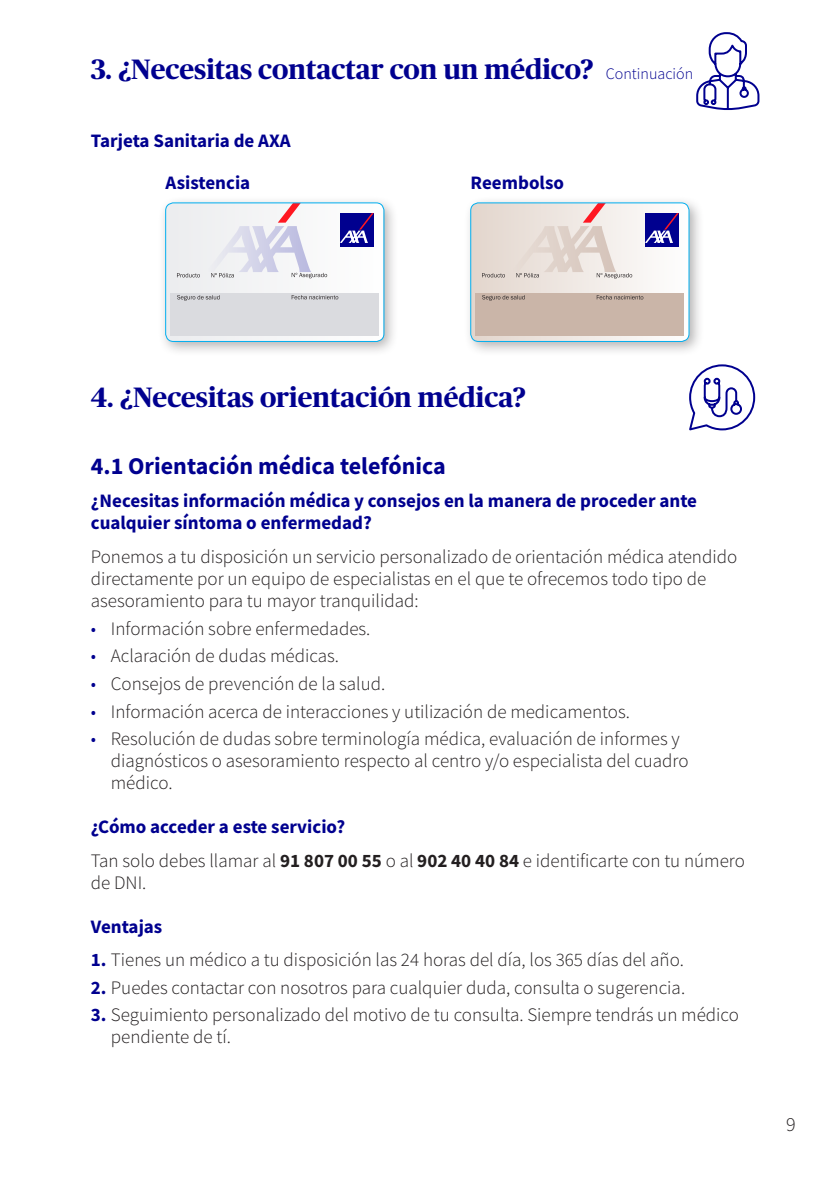
<style>
.page{position:relative;width:840px;height:1191px;background:#fff}
.page>*{position:absolute;margin:0;border:0;box-sizing:border-box;transform-origin:0 0}
.t1{font:700 28px "Publico Headline";color:#00008f}
.t2{font:700 24px "Source Sans Pro";color:#00008f}
.t3{font:300 20px "Source Sans Pro";color:#231f20}
.t4{font:300 19px/22px "Source Sans Pro";color:#231f20}
.t5{font:700 19px/22px "Source Sans Pro";color:#00008f}
.s1{font-family:"Source Sans Pro";font-weight:300;font-size:16px}
.s2{color:#00008f}
.s3{font-weight:700;color:#00008f}
.s4{font-weight:700}
</style>
<div class="page">
<svg style="left:696px;top:32px;width:64px;height:78px"></svg>
<svg style="left:689px;top:364px;width:66px;height:67px"></svg>
<div style="left:158px;top:195px;width:241px;height:161px;background:#231f20;opacity:.35"></div>
<div style="left:165px;top:203px;width:219px;height:138px;background:#f4f5f6;border-radius:8px"></div>
<div style="left:171px;top:293px;width:207px;height:43px;background:#dadbdf"></div>
<div style="left:340px;top:213px;width:33px;height:33px;background:#00008f"></div>
<svg style="left:340px;top:213px;width:33px;height:30px"></svg>
<svg style="left:177px;top:295px;width:42px;height:5px"></svg>
<svg style="left:291px;top:295px;width:47px;height:4px"></svg>
<svg style="left:177px;top:273px;width:23px;height:4px"></svg>
<svg style="left:211px;top:205px;width:116px;height:73px"></svg>
<div style="left:165px;top:203px;width:219px;height:138px;border:1px solid #00aeef;border-radius:8px"></div>
<div style="left:463px;top:195px;width:241px;height:161px;background:#231f20;opacity:.35"></div>
<div style="left:470px;top:203px;width:218px;height:138px;background:linear-gradient(to right,#e3d7cd,#fbfafc);border-radius:8px"></div>
<div style="left:475px;top:293px;width:208px;height:43px;background:#cab5a8"></div>
<div style="left:645px;top:213px;width:33px;height:33px;background:#00008f"></div>
<svg style="left:645px;top:213px;width:33px;height:30px"></svg>
<svg style="left:482px;top:295px;width:42px;height:5px"></svg>
<svg style="left:596px;top:295px;width:47px;height:4px"></svg>
<svg style="left:481px;top:273px;width:23px;height:4px"></svg>
<svg style="left:512px;top:205px;width:120px;height:73px;background:#e8dcd6"></svg>
<div style="left:470px;top:203px;width:218px;height:138px;border:1px solid #00aeef;border-radius:8px"></div>
<h1 class="t1" style="left:91px;top:49px;width:603px">3. ¿Necesitas contactar con un médico? <span class="s1">Continuación</span></h1>
<p class="t5" style="left:91px;top:129px;width:201px">Tarjeta Sanitaria de AXA</p>
<p class="t5" style="left:165px;top:171px;width:86px">Asistencia</p>
<p class="t5" style="left:470px;top:171px;width:95px">Reembolso</p>
<h1 class="t1" style="left:91px;top:377px;width:436px">4. ¿Necesitas orientación médica?</h1>
<p class="t2" style="left:91px;top:450px;width:356px">4.1 Orientación médica telefónica</p>
<p class="t5" style="left:91px;top:490px;width:607px">¿Necesitas información médica y consejos en la manera de proceder ante cualquier síntoma o enfermedad?</p>
<p class="t4" style="left:91px;top:545px;width:647px">Ponemos a tu disposición un servicio personalizado de orientación médica atendido directamente por un equipo de especialistas en el que te ofrecemos todo tipo de asesoramiento para tu mayor tranquilidad:</p>
<p class="t4" style="left:91px;top:617px;width:281px"><span class="s2">•</span> Información sobre enfermedades.</p>
<p class="t4" style="left:91px;top:645px;width:249px"><span class="s2">•</span> Aclaración de dudas médicas.</p>
<p class="t4" style="left:91px;top:672px;width:296px"><span class="s2">•</span> Consejos de prevención de la salud.</p>
<p class="t4" style="left:91px;top:700px;width:540px"><span class="s2">•</span> Información acerca de interacciones y utilización de medicamentos.</p>
<p class="t4" style="left:111px;top:728px;width:579px;text-indent:-20px"><span class="s2">•</span> Resolución de dudas sobre terminología médica, evaluación de informes y diagnósticos o asesoramiento respecto al centro y/o especialista del cuadro médico.</p>
<p class="t4" style="left:91px;top:810px;width:655px;line-height:33.4px"><span class="s3">¿Cómo acceder a este servicio?<br></span>Tan solo debes llamar al <span class="s4">91 807 00 55</span> o al <span class="s4">902 40 40 84</span> e identificarte con tu número</p>
<p class="t4" style="left:91px;top:871px;width:57px">de DNI.</p>
<p class="t5" style="left:91px;top:915px;width:73px">Ventajas</p>
<p class="t4" style="left:91px;top:948px;width:594px"><span class="s3">1.</span> Tienes un médico a tu disposición las 24 horas del día, los 365 días del año.</p>
<p class="t4" style="left:91px;top:976px;width:595px"><span class="s3">2.</span> Puedes contactar con nosotros para cualquier duda, consulta o sugerencia.</p>
<p class="t4" style="left:111px;top:1004px;width:629px;text-indent:-20px"><span class="s3">3.</span> Seguimiento personalizado del motivo de tu consulta. Siempre tendrás un médico pendiente de tí.</p>
<p class="t3" style="left:785px;top:1112px;width:11px">9</p>
</div>
